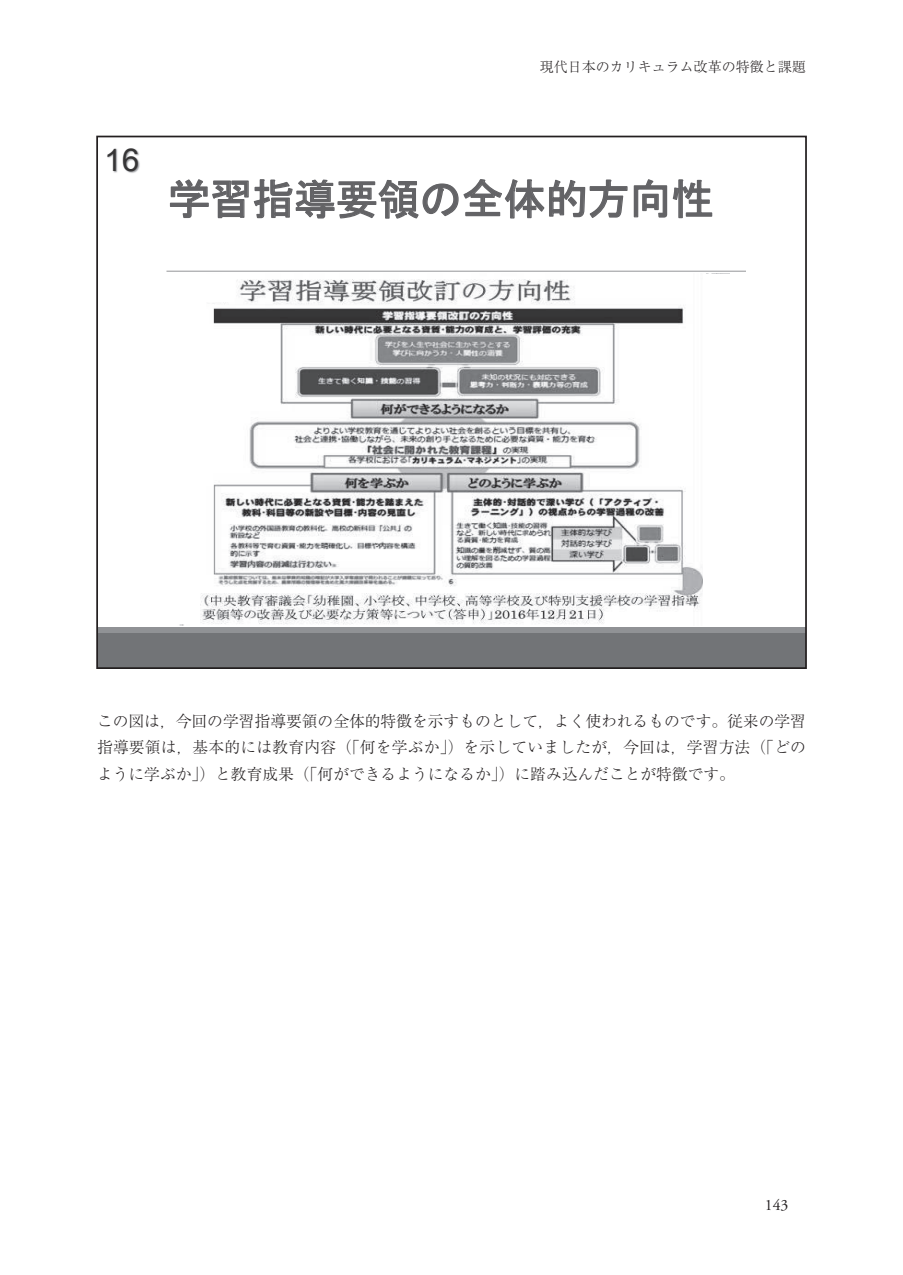
<style>
.page{position:relative;width:903px;height:1275px;background:#fff}
.page>*{position:absolute;margin:0;border:0;box-sizing:border-box;transform-origin:0 0}
.t1{font:42.35px "MS P Gothic";letter-spacing:-.01em;color:#636366}
.t2{font:31.5px "Arial Unicode MS";color:#363536}
.t3{font:300 15.75px/26.2px "Ryumin Pr 6";color:#231f20;text-align:justify}
.t4{font:15.75px "Adobe Garamond Pro";color:#231f20}
.t5{font:300 14px "Ryumin Pr 6";color:#231f20}
</style>
<div class="page">
<div style="left:97px;top:633px;width:709px;height:35px;background:#727477"></div>
<div style="left:97px;top:627px;width:709px;height:6px;background:#909295"></div>
<hr style="left:166px;top:271px;width:580px;height:1px;background:#939598">
<svg style="left:169px;top:179px;width:544px;height:40px"></svg>
<img style="left:179px;top:279px;width:524px;height:347px">
<div style="left:195px;top:274px;width:39px;height:28px;background:#fff"></div>
<div style="left:166px;top:272px;width:34px;height:352px;background:#fff"></div>
<img style="left:107px;top:148px;width:33px;height:25px">
<h2 class="t2" style="left:104px;top:137px;width:37px">16</h2>
<p class="t5" style="left:540px;top:56px;width:267px">現代日本のカリキュラム改革の特徴と課題</p>
<h1 class="t1" style="left:168px;top:178px;width:547px">学習指導要領の全体的方向性</h1>
<p class="t3" style="left:97px;top:707px;width:710px">この図は，今回の学習指導要領の全体的特徴を示すものとして，よく使われるものです。従来の学習指導要領は，基本的には教育内容（「何を学ぶか」）を示していましたが，今回は，学習方法（「どのように学ぶか」）と教育成果（「何ができるようになるか」）に踏み込んだことが特徴です。</p>
<p class="t4" style="left:765px;top:1196px;width:25px">143</p>
</div>
